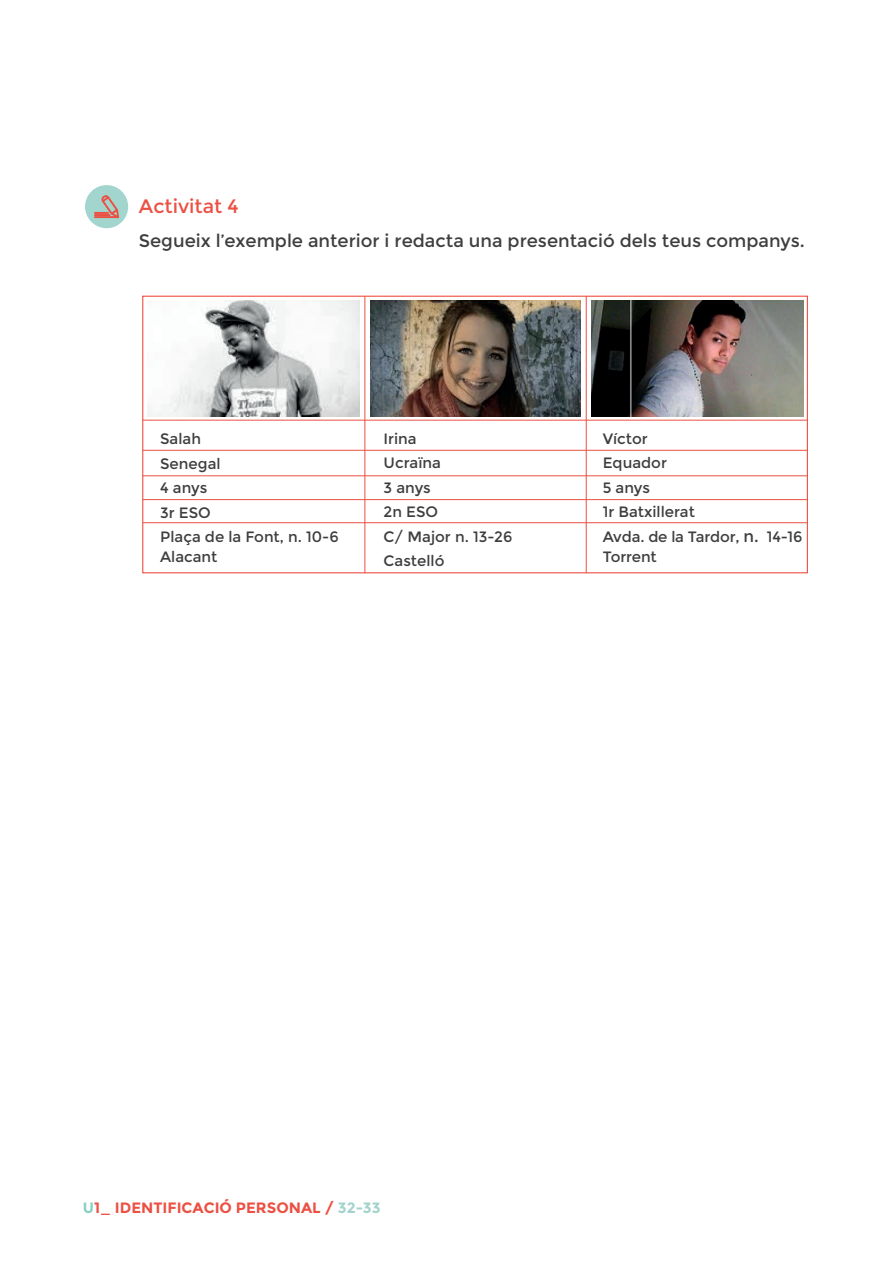
<style>
.page{position:relative;width:893px;height:1263px;background:#fff}
.page>*{position:absolute;margin:0;border:0;box-sizing:border-box;transform-origin:0 0}
.t1{font:19.5px "Montserrat";color:#ec5043}
.t2{font:18px "Montserrat";color:#3e3e3f}
.t3{font:15px/24.5px "Montserrat";color:#3e3e3f}
.t4{font:700 15px "Montserrat";color:#ec5043}
.s1{font-size:16.5px}
.s2{color:#87cfc2}
.s3{color:#a2d3cc}
</style>
<div class="page">
<div style="left:142px;top:296px;width:666px;height:277px;border:1px solid #ec5043"></div>
<div style="left:85px;top:185px;width:43px;height:43px;background:#a2d5cd;border-radius:50%"></div>
<svg style="left:94px;top:195px;width:25px;height:23px"></svg>
<hr style="left:143px;top:420px;width:665px;height:1px;background:#ec5043">
<hr style="left:143px;top:450px;width:665px;height:1px;background:#ec5043">
<hr style="left:143px;top:475px;width:665px;height:1px;background:#ec5043">
<hr style="left:143px;top:499px;width:665px;height:1px;background:#ec5043">
<hr style="left:143px;top:522px;width:665px;height:1px;background:#ec5043">
<hr style="left:364px;top:296px;width:1px;height:277px;background:#ec5043">
<hr style="left:586px;top:296px;width:1px;height:277px;background:#ec5043">
<img style="left:147px;top:300px;width:213px;height:117px">
<img style="left:371px;top:300px;width:210px;height:117px">
<img style="left:591px;top:300px;width:212px;height:117px">
<h1 class="t1" style="left:139px;top:195px;width:101px">Activitat 4</h1>
<p class="t2" style="left:139px;top:230px;width:668px">Segueix l’exemple anterior i redacta una presentació dels teus companys.</p>
<p class="t3" style="left:160px;top:427px;width:180px">Salah<br>Senegal<br>4 anys<br>3r ESO<br>Plaça de la Font, n. 10-6</p>
<p class="t3" style="left:160px;top:545px;width:59px">Alacant</p>
<p class="t3" style="left:384px;top:427px;width:130px">Irina<br>Ucraïna<br>3 anys<br>2n ESO<br>C/ Major n. 13-26<br>Castelló</p>
<p class="t3" style="left:603px;top:427px;width:201px">Víctor<br>Equador<br>5 anys<br>1r Batxillerat<br>Avda. de la Tardor, <span class="s1">n.</span> 14-16</p>
<p class="t3" style="left:603px;top:545px;width:56px">Torrent</p>
<p class="t4" style="left:83px;top:1198px;width:299px"><span class="s2">U</span>1_ IDENTIFICACIÓ PERSONAL / <span class="s3">32-33</span></p>
</div>
